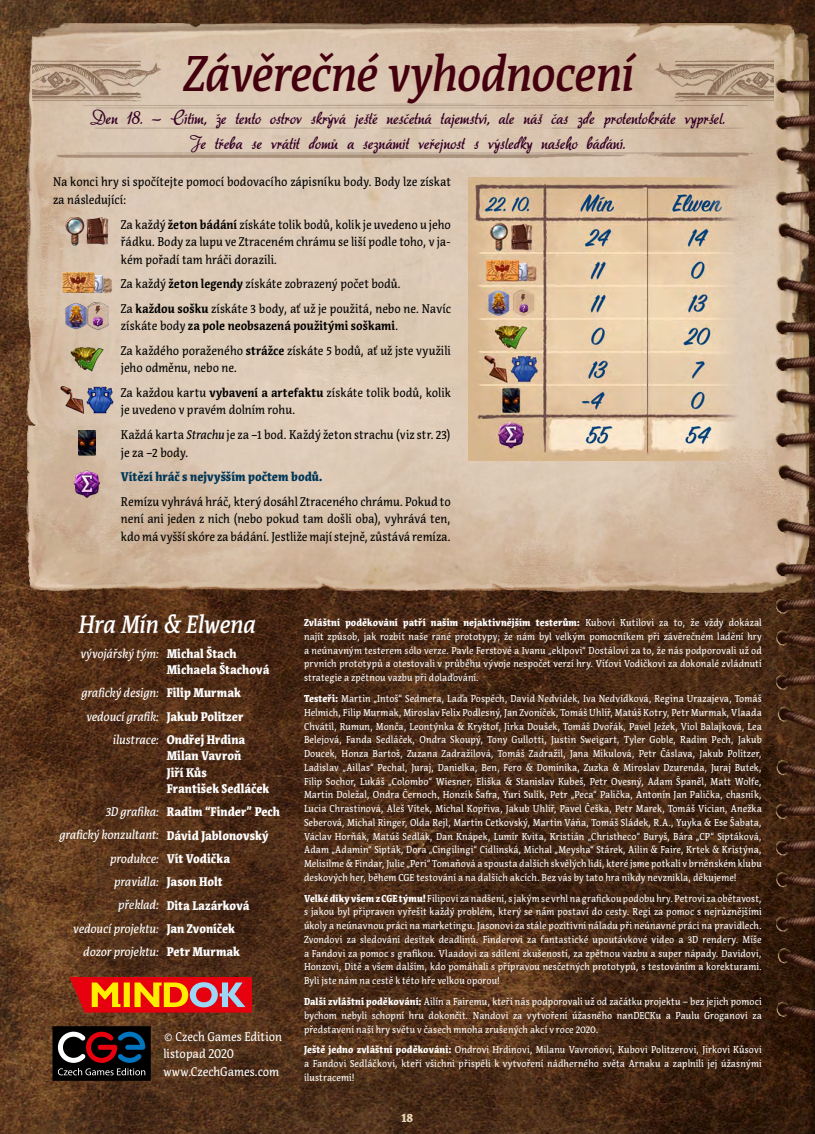
<style>
.page{position:relative;width:815px;height:1134px;background:#fff}
.page>*{position:absolute;margin:0;border:0;box-sizing:border-box;transform-origin:0 0}
.t1{font:italic 500 50px "Acuta";letter-spacing:-.025em;color:#44000e;scale:.9 1}
.t2{font:italic 500 25px "Acuta";letter-spacing:-.02em;color:#fff;scale:.9 1}
.t3{font:16.88px/25px "aka Dora";letter-spacing:.005em;color:#340024;text-align:center}
.t4{font:12.5px/17.5px "Acuta";color:#000;scale:.9 1}
.t5{font:900 12.5px/23.4px "Acuta";color:#fff;scale:.9 1}
.t6{font:italic 12.5px/23.4px "Acuta";letter-spacing:-.005em;color:#fff;text-align:right;scale:.9 1}
.t7{font:12.5px/17.5px "Acuta";letter-spacing:-.005em;color:#fff;scale:.9 1}
.t8{font:900 12.5px "Acuta";color:#003657;scale:.9 1}
.t9{font:900 12.5px "Acuta";color:#e7d5b5;scale:.9 1}
.t10{font:10px/13.8px "Acuta";letter-spacing:.01em;color:#fff;text-align:justify;scale:.9 1}
.s1{font-weight:700}
.s2{font-style:italic}
.s3{font-weight:900}
</style>
<div class="page">
<img style="left:0;top:0;width:814px;height:1134px">
<img style="left:814px;top:0;width:1px;height:1134px">
<img style="left:57px;top:101px;width:706px;height:106px">
<img style="left:33px;top:60px;width:129px;height:42px">
<img style="left:654px;top:60px;width:120px;height:42px">
<img style="left:66px;top:217px;width:18px;height:29px">
<img style="left:87px;top:217px;width:21px;height:29px">
<svg style="left:95px;top:272px;width:17px;height:21px"></svg>
<img style="left:62px;top:272px;width:33px;height:21px">
<img style="left:65px;top:301px;width:21px;height:29px">
<img style="left:86px;top:301px;width:23px;height:29px">
<img style="left:91px;top:314px;width:14px;height:14px">
<svg style="left:95px;top:304px;width:5px;height:11px"></svg>
<img style="left:70px;top:343px;width:34px;height:29px">
<img style="left:60px;top:386px;width:24px;height:28px">
<img style="left:86px;top:386px;width:28px;height:28px">
<img style="left:78px;top:430px;width:18px;height:25px">
<img style="left:73px;top:470px;width:28px;height:28px">
<img style="left:469px;top:177px;width:299px;height:284px">
<svg style="left:52px;top:1026px;width:99px;height:55px;background:#2b2025"></svg>
<svg style="left:69px;top:977px;width:183px;height:35px;background:#de4d25"></svg>
<h1 class="t1" style="left:182px;top:43px;width:502px">Závěrečné vyhodnocení</h1>
<h3 class="t3" style="left:90px;top:105px;width:636px">Den 18. — Cítím, že tento ostrov skrývá ještě nesčetná tajemství, ale náš čas zde protentokráte vypršel.<br>Je třeba se vrátit domů a seznámit veřejnost s výsledky našeho bádání.</h3>
<p class="t4" style="left:53px;top:173px;width:443px">Na konci hry si spočítejte pomocí bodovacího zápisníku body. Body lze získat za následující:</p>
<p class="t4" style="left:121px;top:215px;width:368px;text-align:justify">Za každý <span class="s1">žeton bádání</span> získáte tolik bodů, kolik je uvedeno u jeho řádku. Body za lupu ve Ztraceném chrámu se liší podle toho, v ja&shy;kém pořadí tam hráči dorazili.</p>
<p class="t4" style="left:121px;top:271px;width:368px;line-height:24.6px">Za každý <span class="s1">žeton legendy</span> získáte zobrazený počet bodů.<br>Za <span class="s1">každou sošku</span> získáte 3 body, ať už je použitá, nebo ne. Navíc</p>
<p class="t4" style="left:121px;top:314px;width:368px;line-height:24.6px">získáte body <span class="s1">za pole neobsazená použitými soškami</span>.<br>Za každého poraženého <span class="s1">strážce</span> získáte 5 bodů, ať už jste využili</p>
<p class="t4" style="left:121px;top:356px;width:368px;line-height:24.6px">jeho odměnu, nebo ne.<br>Za každou kartu <span class="s1">vybavení a artefaktu</span> získáte tolik bodů, kolik</p>
<p class="t4" style="left:121px;top:398px;width:368px;line-height:24.6px">je uvedeno v pravém dolním rohu.<br>Každá karta <span class="s2">Strachu</span> je za −1 bod. Každý žeton strachu (viz str. 23)</p>
<p class="t4" style="left:121px;top:443px;width:77px">je za −2 body.</p>
<p class="t8" style="left:121px;top:469px;width:226px">Vítězí hráč s nejvyšším počtem bodů.</p>
<p class="t4" style="left:121px;top:493px;width:368px;text-align:justify">Remízu vyhrává hráč, který dosáhl Ztraceného chrámu. Pokud to není ani jeden z nich (nebo pokud tam došli oba), vyhrává ten, kdo má vyšší skóre za bádání. Jestliže mají stejně, zůstává remíza.</p>
<h2 class="t2" style="left:78px;top:609px;width:199px">Hra Mín &amp; Elwena</h2>
<p class="t10" style="left:304px;top:616px;width:510px"><span class="s3">Zvláštní poděkování patří našim nejaktivnějším testerům:</span> Kubovi Kutilovi za to, že vždy dokázal najít způsob, jak rozbít naše rané prototypy; že nám byl velkým pomocníkem při závěrečném ladění hry a neúnavným testerem sólo verze. Pavle Ferstové a Ivanu „eklpovi“ Dostálovi za to, že nás podporovali už od prvních prototypů a otestovali v průběhu vývoje nespočet verzí hry. Víťovi Vodičkovi za dokonalé zvládnutí strategie a zpětnou vazbu při dolaďování.</p>
<p class="t10" style="left:304px;top:692px;width:510px"><span class="s3">Testeři:</span> Martin „Intoš“ Sedmera, Laďa Pospěch, David Nedvídek, Iva Nedvídková, Regina Urazajeva, Tomáš Helmich, Filip Murmak, Miroslav Felix Podlesný, Jan Zvoníček, Tomáš Uhlíř, Matúš Kotry, Petr Murmak, Vlaada Chvátil, Rumun, Monča, Leontýnka &amp; Kryštof, Jirka Doušek, Tomáš Dvořák, Pavel Ježek, Viol Balajková, Lea Belejová, Fanda Sedláček, Ondra Skoupý, Tony Gullotti, Justin Sweigart, Tyler Goble, Radim Pech, Jakub Doucek, Honza Bartoš, Zuzana Zadražilová, Tomáš Zadražil, Jana Mikulová, Petr Čáslava, Jakub Politzer, Ladislav „Aillas“ Pechal, Juraj, Danielka, Ben, Fero &amp; Dominika, Zuzka &amp; Miroslav Dzurenda, Juraj Butek, Filip Sochor, Lukáš „Colombo“ Wiesner, Eliška &amp; Stanislav Kubeš, Petr Ovesný, Adam Španěl, Matt Wolfe, Martin Doležal, Ondra Černoch, Honzík Šafra, Yuri Sulík, Petr „Peca“ Palička, Antonín Jan Palička, chasník, Lucia Chrastinová, Aleš Vítek, Michal Kopřiva, Jakub Uhlíř, Pavel Češka, Petr Marek, Tomáš Vician, Anežka Seberová, Michal Ringer, Olda Rejl, Martin Cetkovský, Martin Váňa, Tomáš Sládek, R.A., Yuyka &amp; Ese Šabata, Václav Horňák, Matúš Sedlák, Dan Knápek, Lumír Kvita, Kristián „Christheco“ Buryš, Bára „CP“ Siptáková, Adam „Adamin“ Sipták, Dora „Cingilingi“ Cidlinská, Michal „Meysha“ Stárek, Ailin &amp; Faire, Krtek &amp; Kristýna, Melisilme &amp; Findar, Julie „Peri“ Tomaňová a spousta dalších skvělých lidí, které jsme potkali v brněnském klubu deskových her, během CGE testování a na dalších akcích. Bez vás by tato hra nikdy nevznikla, děkujeme!</p>
<p class="t10" style="left:304px;top:891px;width:510px"><span class="s3">Velké díky všem z CGE týmu!</span> Filipovi za nadšení, s jakým se vrhl na grafickou podobu hry. Petrovi za obětavost, s jakou byl připraven vyřešit každý problém, který se nám postaví do cesty. Regi za pomoc s nejrůznějšími úkoly a neúnavnou práci na marketingu. Jasonovi za stále pozitivní náladu při neúnavné práci na pravidlech.<br>Zvondovi za sledování desítek deadlinů. Finderovi za fantastické upoutávkové video a 3D rendery. Míše a Fandovi za pomoc s grafikou. Vlaadovi za sdílení zkušeností, za zpětnou vazbu a super nápady. Davidovi, Honzovi, Ditě a všem dalším, kdo pomáhali s přípravou nesčetných prototypů, s testováním a korekturami.<br>Byli jste nám na cestě k této hře velkou oporou!</p>
<p class="t10" style="left:304px;top:995px;width:510px"><span class="s3">Další zvláštní poděkování:</span> Ailín a Fairemu, kteří nás podporovali už od začátku projektu – bez jejich pomoci bychom nebyli schopní hru dokončit. Nandovi za vytvoření úžasného nanDECKu a Paulu Groganovi za představení naší hry světu v časech mnoha zrušených akcí v roce 2020.</p>
<p class="t10" style="left:304px;top:1043px;width:510px"><span class="s3">Ještě jedno zvláštní poděkování:</span> Ondrovi Hrdinovi, Milanu Vavroňovi, Kubovi Politzerovi, Jirkovi Kůsovi a Fandovi Sedláčkovi, kteří všichni přispěli k vytvoření nádherného světa Arnaku a zaplnili jej úžasnými ilustracemi!</p>
<p class="t5" style="left:167px;top:645px;width:116px;line-height:16.2px">Michal Štach<br>Michaela Štachová</p>
<p class="t5" style="left:167px;top:681px;width:89px">Filip Murmak<br>Jakub Politzer<br>Ondřej Hrdina</p>
<p class="t5" style="left:167px;top:748px;width:116px;line-height:16.2px">Milan Vavroň<br>Jiří Kůs<br>František Sedláček</p>
<p class="t5" style="left:167px;top:800px;width:127px">Radim “Finder” Pech<br>Dávid Jablonovský<br>Vít Vodička<br>Jason Holt<br>Dita Lazárková<br>Jan Zvoníček<br>Petr Murmak</p>
<p class="t6" style="left:80px;top:642px;width:89px">vývojářský tým:</p>
<p class="t6" style="left:81px;top:681px;width:88px">grafický design: vedoucí grafik: ilustrace:</p>
<p class="t6" style="left:59px;top:800px;width:112px">3D grafika:<br>grafický konzultant: produkce:<br>pravidla:<br>překlad:<br>vedoucí projektu: dozor projektu:</p>
<p class="t7" style="left:163px;top:1027px;width:133px">© Czech Games Edition listopad 2020 www.CzechGames.com</p>
<p class="t9" style="left:402px;top:1110px;width:15px">18</p>
</div>
